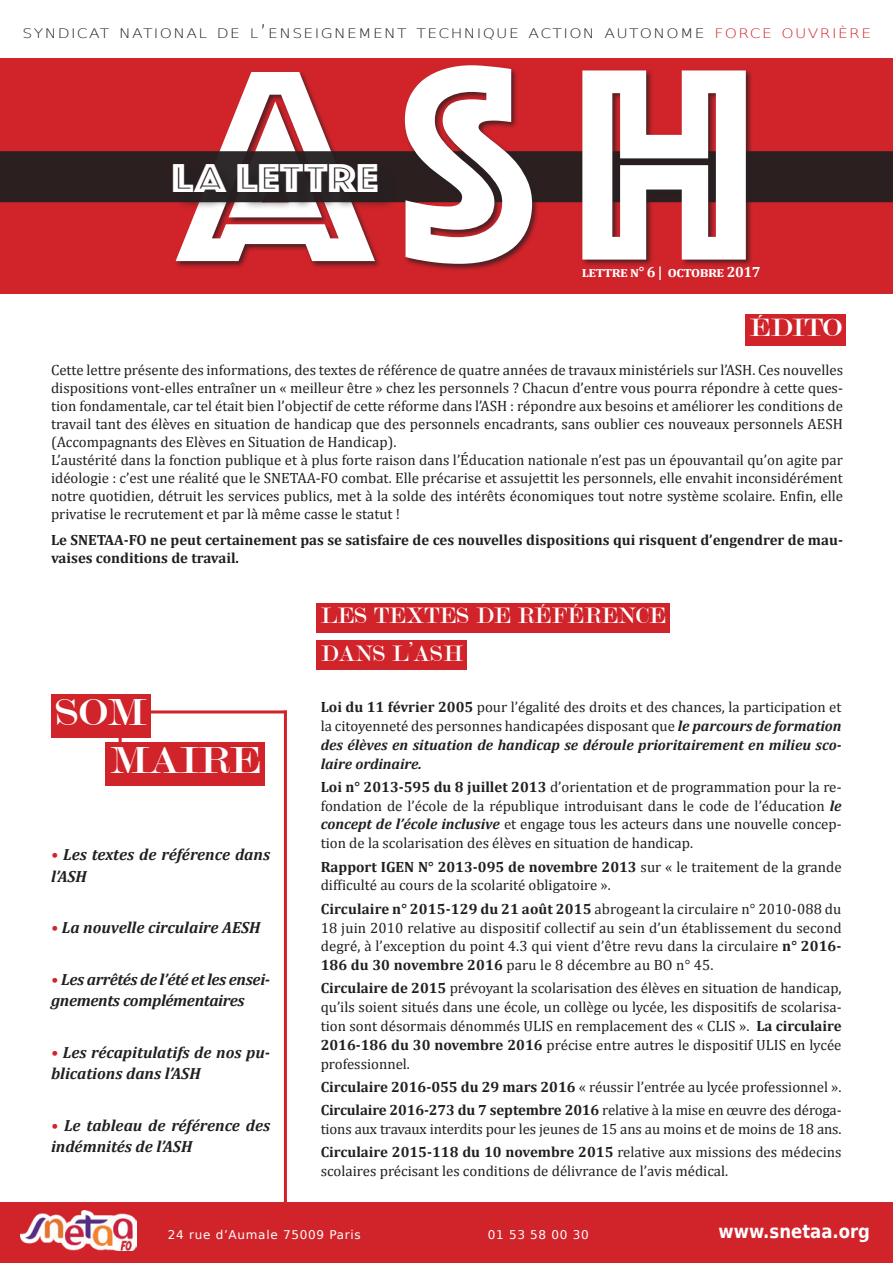
<style>
.page{position:relative;width:893px;height:1263px;background:#fff}
.page>*{position:absolute;margin:0;border:0;box-sizing:border-box;transform-origin:0 0}
.t1{font:283.5px "Phosphate Inline";color:#fff;scale:1.06 1}
.t2{font:41.85px "Phosphate Inline";color:#fff;scale:1.18 1}
.t3{font:40.5px/48px "Modern";color:#fff;scale:1.11 1}
.t4{font:27px "Modern";color:#fff;scale:1.11 1}
.t5{font:24px/37.5px "Modern";letter-spacing:.02em;color:#fff}
.t6{font:700 18.75px "DejaVu Sans";color:#fff;scale:.88 1}
.t7{font:italic 700 16.2px/21.6px "Cambria";color:#231f20}
.t8{font:italic 700 16.2px/21.6px "Cambria";letter-spacing:-.02em;color:#231f20}
.t9{font:14.85px/18.9px "Cambria";color:#231f20}
.t10{font:italic 700 14.85px/18.9px "Cambria";color:#231f20;text-align:justify}
.t11{font:700 14.85px/18px "Cambria";color:#231f20}
.t12{font:700 14.85px "Cambria";letter-spacing:-.03em;color:#fff}
.t13{font:200 13.2px "DejaVu Sans";letter-spacing:.085em;color:#231f20;scale:1.18 1}
.t14{font:12px "DejaVu Sans";letter-spacing:.06em;color:#fff}
.s1{font-size:18.9px}
.s2{color:#d1232a}
.s3{font-style:normal}
.s4{font-weight:400;font-style:normal}
.s5{font-weight:700}
.s6{font-weight:700;font-style:italic}
</style>
<div class="page">
<div style="left:0;top:59px;width:893px;height:235px;background:#d1232a"></div>
<div style="left:175px;top:70px;width:207px;height:198px;background:#231f20;opacity:.75"></div>
<div style="left:0;top:151px;width:893px;height:51px;background:#2b1f20"></div>
<div style="left:404px;top:64px;width:136px;height:207px;background:#231f20;opacity:.75"></div>
<div style="left:581px;top:69px;width:172px;height:198px;background:#231f20;opacity:.75"></div>
<div style="left:176px;top:166px;width:220px;height:45px;background:#231f20;opacity:.75"></div>
<div style="left:0;top:1202px;width:893px;height:61px;background:#d1232a"></div>
<svg style="left:81px;top:1210px;width:56px;height:38px"></svg>
<img style="left:20px;top:1211px;width:116px;height:40px">
<div style="left:745px;top:314px;width:101px;height:32px;background:#d1232a"></div>
<hr style="left:284px;top:710px;width:3px;height:493px;background:#d1232a">
<hr style="left:119px;top:710px;width:168px;height:3px;background:#d1232a">
<hr style="left:119px;top:712px;width:3px;height:73px;background:#d1232a">
<div style="left:51px;top:694px;width:99px;height:43px;background:#d1232a"></div>
<div style="left:106px;top:742px;width:159px;height:43px;background:#d1232a"></div>
<div style="left:316px;top:603px;width:354px;height:29px;background:#d1232a"></div>
<div style="left:316px;top:641px;width:151px;height:29px;background:#d1232a"></div>
<p class="t13" style="left:23px;top:24px;width:721px">SYNDICAT NATIONAL DE L<span class="s1">’</span>ENSEIGNEMENT TECHNIQUE ACTION AUTONOME <span class="s2">FORCE OUVRIÈRE</span></p>
<h1 class="t1" style="left:182px;top:-37px;width:544px">ASH</h1>
<h2 class="t2" style="left:171px;top:148px;width:177px">LA LETTRE</h2>
<p class="t12" style="left:582px;top:262px;width:180px">lettre n° 6 | octobre 2017</p>
<h3 class="t4" style="left:749px;top:314px;width:85px">ÉDITO</h3>
<p class="t9" style="left:51px;top:361px;width:793px;line-height:18px">Cette lettre présente des informations, des textes de référence de quatre années de travaux ministériels sur l’ASH. Ces nouvelles dispositions vont-elles entraîner un « meilleur être » chez les personnels ? Chacun d’entre vous pourra répondre à cette ques&shy;tion fondamentale, car tel était bien l’objectif de cette réforme dans l’ASH : répondre aux besoins et améliorer les conditions de travail tant des élèves en situation de handicap que des personnels encadrants, sans oublier ces nouveaux personnels AESH (Accompagnants des Elèves en Situation de Handicap).<br>L’austérité dans la fonction publique et à plus forte raison dans l’Éducation nationale n’est pas un épouvantail qu’on agite par idéologie : c’est une réalité que le SNETAA-FO combat. Elle précarise et assujettit les personnels, elle envahit inconsidérément notre quotidien, détruit les services publics, met à la solde des intérêts économiques tout notre système scolaire. Enfin, elle privatise le recrutement et par là même casse le statut !</p>
<p class="t11" style="left:51px;top:531px;width:793px">Le SNETAA-FO ne peut certainement pas se satisfaire de ces nouvelles dispositions qui risquent d’engendrer de mau&shy;vaises conditions de travail.</p>
<h3 class="t3" style="left:110px;top:688px;width:137px;text-indent:-55px">SOM<br>MAIRE</h3>
<p class="t7" style="left:51px;top:843px;width:221px"><span class="s2">•</span> Les textes de référence dans l’ASH</p>
<p class="t7" style="left:51px;top:916px;width:211px"><span class="s2">•</span> La nouvelle circulaire AESH</p>
<p class="t8" style="left:51px;top:968px;width:221px"><span class="s2">•</span> Les arrêtés de l’été et les ensei&shy;gnements complémentaires</p>
<p class="t7" style="left:51px;top:1041px;width:221px"><span class="s2">•</span> Les récapitulatifs de nos pu&shy;blications dans l’ASH</p>
<p class="t7" style="left:51px;top:1114px;width:221px"><span class="s2">•</span> Le tableau de référence des indémnités de l’ASH</p>
<h3 class="t5" style="left:321px;top:597px;width:347px">LES TEXTES DE RÉFÉRENCE<br>DANS L’ASH</h3>
<p class="t10" style="left:321px;top:697px;width:522px"><span class="s3">Loi du 11 février 2005</span> <span class="s4">pour l’égalité des droits et des chances, la participation et la citoyenneté des personnes handicapées disposant que</span> le parcours de formation des élèves en situation de handicap se déroule prioritairement en milieu sco&shy;laire ordinaire.</p>
<p class="t9" style="left:321px;top:777px;width:522px;text-align:justify"><span class="s5">Loi n° 2013-595 du 8 juillet 2013</span> d’orientation et de programmation pour la re&shy;fondation de l’école de la république introduisant dans le code de l’éducation <span class="s6">le concept de l’école inclusive</span> et engage tous les acteurs dans une nouvelle concep&shy;tion de la scolarisation des élèves en situation de handicap.</p>
<p class="t9" style="left:321px;top:857px;width:522px"><span class="s5">Rapport IGEN N° 2013-095 de novembre 2013</span> sur « le traitement de la grande difficulté au cours de la scolarité obligatoire ».</p>
<p class="t9" style="left:321px;top:899px;width:522px;text-align:justify"><span class="s5">Circulaire n° 2015-129 du 21 août 2015</span> abrogeant la circulaire n° 2010-088 du 18 juin 2010 relative au dispositif collectif au sein d’un établissement du second degré, à l’exception du point 4.3 qui vient d’être revu dans la circulaire <span class="s5">n° 2016- 186 du 30 novembre 2016</span> paru le 8 décembre au BO n° 45.</p>
<p class="t9" style="left:321px;top:979px;width:522px;text-align:justify"><span class="s5">Circulaire de 2015</span> prévoyant la scolarisation des élèves en situation de handicap, qu’ils soient situés dans une école, un collège ou lycée, les dispositifs de scolarisa&shy;tion sont désormais dénommés ULIS en remplacement des « CLIS ». <span class="s5">La circulaire 2016-186 du 30 novembre 2016</span> précise entre autres le dispositif ULIS en lycée professionnel.</p>
<p class="t9" style="left:321px;top:1075px;width:522px;line-height:23.1px"><span class="s5">Circulaire 2016-055 du 29 mars 2016</span> « réussir l’entrée au lycée professionnel ».<br><span class="s5">Circulaire 2016-273 du 7 septembre 2016</span> relative à la mise en œuvre des déroga-</p>
<p class="t9" style="left:321px;top:1117px;width:522px;line-height:23.1px">tions aux travaux interdits pour les jeunes de 15 ans au moins et de moins de 18 ans.<br><span class="s5">Circulaire 2015-118 du 10 novembre 2015</span> relative aux missions des médecins</p>
<p class="t9" style="left:321px;top:1162px;width:409px">scolaires précisant les conditions de délivrance de l’avis médical.</p>
<p class="t14" style="left:168px;top:1225px;width:194px">24 rue d’Aumale 75009 Paris</p>
<p class="t14" style="left:488px;top:1225px;width:102px">01 53 58 00 30</p>
<p class="t6" style="left:719px;top:1216px;width:174px">www.snetaa.org</p>
</div>
